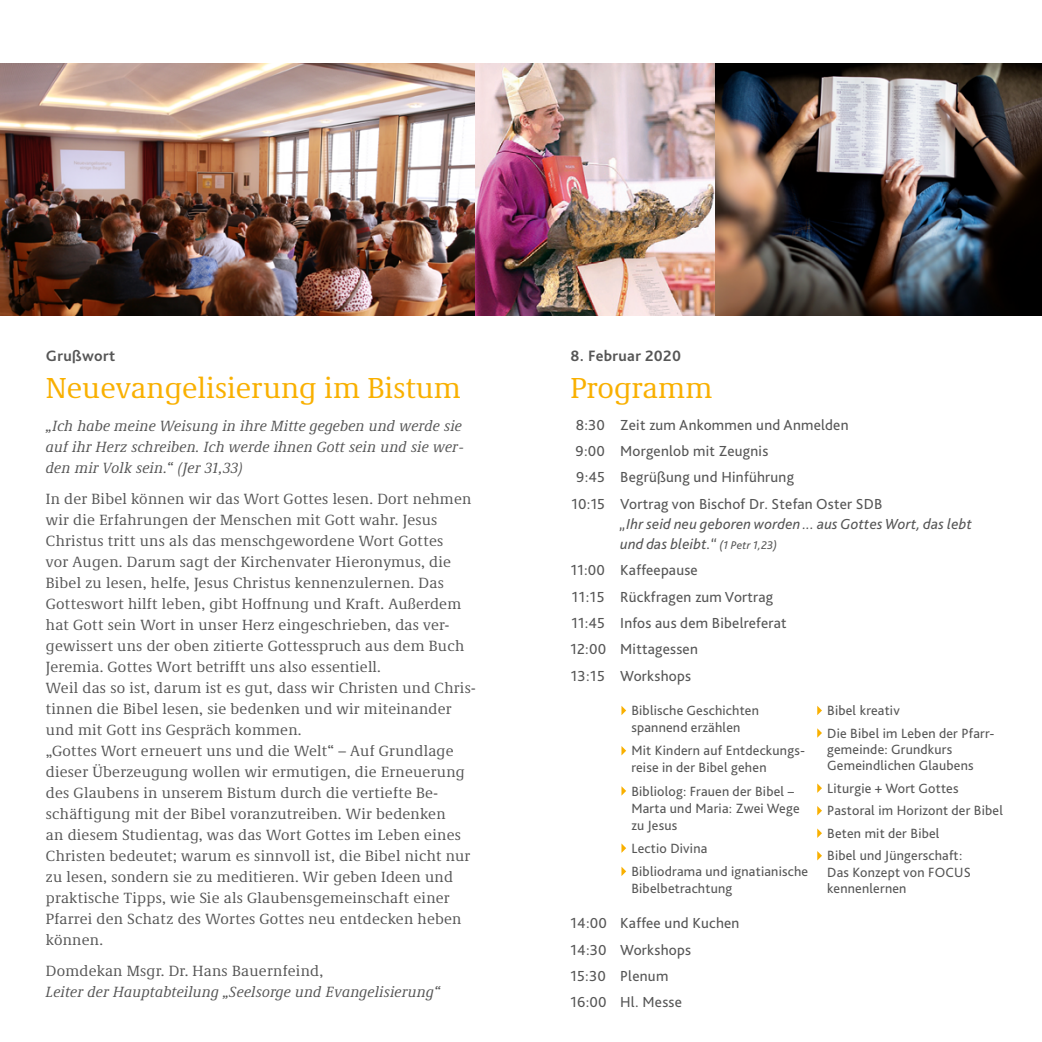
<style>
.page{position:relative;width:1042px;height:1042px;background:#fff}
.page>*{position:absolute;margin:0;border:0;box-sizing:border-box;transform-origin:0 0}
.HL_BP-FlyInh{font:29.75px "Demos Next Pro";color:#f9b000}
.Markette_BP-FlyInh{font:29.75px "Demos Next Pro";color:#f9b000}
.Markette_BP-FlyInh-2{font:700 15.75px "Bliss Pro";letter-spacing:.02em;color:#565656}
.Copy_BP-FlyInh{font:15.22px/21px "Demos Next Pro";letter-spacing:.015em;color:#565656}
.Programm_BP-FlyInh{font:15.22px "Bliss Pro";letter-spacing:.015em;color:#565656}
.Copy_BP-FlyInh-2{font:italic 15.22px/21px "Demos Next Pro";letter-spacing:.015em;color:#565656}
.Programm_BP-FlyInh-2{font:italic 15.22px/20.1px "Bliss Pro";letter-spacing:.015em;color:#565656}
.Programm_BP-FlyInh-3{font:14px/17px "Bliss Pro";letter-spacing:.015em;color:#565656}
.s1{font-style:normal}
.s2{font-size:11.72px}
</style>
<div class="page">
<img style="left:715px;top:63px;width:327px;height:252px">
<svg style="left:621px;top:706px;width:5px;height:9px"></svg>
<svg style="left:621px;top:746px;width:5px;height:9px"></svg>
<svg style="left:621px;top:786px;width:5px;height:9px"></svg>
<svg style="left:621px;top:843px;width:5px;height:10px"></svg>
<svg style="left:621px;top:866px;width:5px;height:10px"></svg>
<svg style="left:817px;top:706px;width:5px;height:9px"></svg>
<svg style="left:817px;top:728px;width:5px;height:10px"></svg>
<svg style="left:817px;top:783px;width:5px;height:10px"></svg>
<svg style="left:817px;top:806px;width:5px;height:9px"></svg>
<svg style="left:817px;top:828px;width:5px;height:10px"></svg>
<svg style="left:817px;top:851px;width:5px;height:9px"></svg>
<img style="left:0;top:63px;width:476px;height:252px">
<img style="left:476px;top:63px;width:239px;height:252px">
<p class="Markette_BP-FlyInh-2" style="left:46px;top:346px;width:71px">Grußwort</p>
<p class="HL_BP-FlyInh" style="left:46px;top:368px;width:417px">Neuevangelisierung im Bistum</p>
<p class="Copy_BP-FlyInh-2" style="left:46px;top:415px;width:420px">„Ich habe meine Weisung in ihre Mitte gegeben und werde sie auf ihr Herz schreiben. Ich werde ihnen Gott sein und sie wer&shy;den mir Volk sein.“ (Jer 31,33)</p>
<p class="Copy_BP-FlyInh" style="left:46px;top:488px;width:427px">In der Bibel können wir das Wort Gottes lesen. Dort nehmen wir die Erfahrungen der Menschen mit Gott wahr. Jesus Christus tritt uns als das menschgewordene Wort Gottes<br>vor Augen. Darum sagt der Kirchenvater Hieronymus, die Bibel zu lesen, helfe, Jesus Christus kennenzulernen. Das Gotteswort hilft leben, gibt Hoffnung und Kraft. Außerdem hat Gott sein Wort in unser Herz eingeschrieben, das ver&shy;gewissert uns der oben zitierte Gottesspruch aus dem Buch Jeremia. Gottes Wort betrifft uns also essentiell.</p>
<p class="Copy_BP-FlyInh" style="left:46px;top:677px;width:431px">Weil das so ist, darum ist es gut, dass wir Christen und Chris&shy;tinnen die Bibel lesen, sie bedenken und wir miteinander und mit Gott ins Gespräch kommen.</p>
<p class="Copy_BP-FlyInh" style="left:46px;top:740px;width:426px">„Gottes Wort erneuert uns und die Welt“ – Auf Grundlage dieser Überzeugung wollen wir ermutigen, die Erneuerung des Glaubens in unserem Bistum durch die vertiefte Be&shy;schäftigung mit der Bibel voranzutreiben. Wir bedenken<br>an diesem Studientag, was das Wort Gottes im Leben eines Christen bedeutet; warum es sinnvoll ist, die Bibel nicht nur zu lesen, sondern sie zu meditieren. Wir geben Ideen und praktische Tipps, wie Sie als Glaubensgemeinschaft einer Pfarrei den Schatz des Wortes Gottes neu entdecken heben können.</p>
<p class="Copy_BP-FlyInh-2" style="left:46px;top:960px;width:396px"><span class="s1">Domdekan Msgr. Dr. Hans Bauernfeind,<br></span>Leiter der Hauptabteilung „Seelsorge und Evangelisierung“</p>
<p class="Markette_BP-FlyInh-2" style="left:570px;top:346px;width:112px">8. Februar 2020</p>
<p class="Markette_BP-FlyInh" style="left:570px;top:368px;width:143px">Programm</p>
<p class="Programm_BP-FlyInh" style="left:576px;top:415px;width:274px">8:30 Zeit zum Ankommen und Anmelden</p>
<p class="Programm_BP-FlyInh" style="left:576px;top:441px;width:194px">9:00 Morgenlob mit Zeugnis</p>
<p class="Programm_BP-FlyInh" style="left:576px;top:468px;width:219px">9:45 Begrüßung und Hinführung</p>
<p class="Programm_BP-FlyInh-2" style="left:620px;top:493px;width:353px;text-indent:-49px"><span class="s1">10:15 Vortrag von Bischof Dr. Stefan Oster SDB<br></span>„Ihr seid neu geboren worden ... aus Gottes Wort, das lebt und das bleibt.“ <span class="s2">(1 Petr 1,23)</span></p>
<p class="Programm_BP-FlyInh" style="left:571px;top:561px;width:129px">11:00 Kaffeepause</p>
<p class="Programm_BP-FlyInh" style="left:572px;top:587px;width:203px">11:15 Rückfragen zum Vortrag</p>
<p class="Programm_BP-FlyInh" style="left:571px;top:613px;width:217px">11:45 Infos aus dem Bibelreferat</p>
<p class="Programm_BP-FlyInh" style="left:570px;top:640px;width:129px">12:00 Mittagessen</p>
<p class="Programm_BP-FlyInh" style="left:571px;top:666px;width:122px">13:15 Workshops</p>
<p class="Programm_BP-FlyInh-3" style="left:631px;top:702px;width:129px">Biblische Geschichten spannend erzählen</p>
<p class="Programm_BP-FlyInh-3" style="left:631px;top:742px;width:175px">Mit Kindern auf Entdeckungs&shy;reise in der Bibel gehen</p>
<p class="Programm_BP-FlyInh-3" style="left:631px;top:782px;width:170px">Bibliolog: Frauen der Bibel –<br>Marta und Maria: Zwei Wege zu Jesus</p>
<p class="Programm_BP-FlyInh-3" style="left:631px;top:840px;width:77px">Lectio Divina</p>
<p class="Programm_BP-FlyInh-3" style="left:631px;top:863px;width:178px">Bibliodrama und ignatianische<br>Bibelbetrachtung</p>
<p class="Programm_BP-FlyInh" style="left:570px;top:914px;width:170px">14:00 Kaffee und Kuchen</p>
<p class="Programm_BP-FlyInh" style="left:570px;top:940px;width:122px">14:30 Workshops</p>
<p class="Programm_BP-FlyInh" style="left:570px;top:966px;width:99px">15:30 Plenum</p>
<p class="Programm_BP-FlyInh" style="left:570px;top:993px;width:113px">16:00 Hl. Messe</p>
<p class="Programm_BP-FlyInh-3" style="left:827px;top:702px;width:74px">Bibel kreativ</p>
<p class="Programm_BP-FlyInh-3" style="left:827px;top:725px;width:169px;line-height:16.3px">Die Bibel im Leben der Pfarr&shy;gemeinde: Grundkurs<br>Gemeindlichen Glaubens</p>
<p class="Programm_BP-FlyInh-3" style="left:827px;top:780px;width:133px">Liturgie + Wort Gottes</p>
<p class="Programm_BP-FlyInh-3" style="left:827px;top:802px;width:177px">Pastoral im Horizont der Bibel</p>
<p class="Programm_BP-FlyInh-3" style="left:827px;top:825px;width:114px">Beten mit der Bibel</p>
<p class="Programm_BP-FlyInh-3" style="left:827px;top:847px;width:145px;line-height:16.3px">Bibel und Jüngerschaft:<br>Das Konzept von FOCUS kennenlernen</p>
</div>
